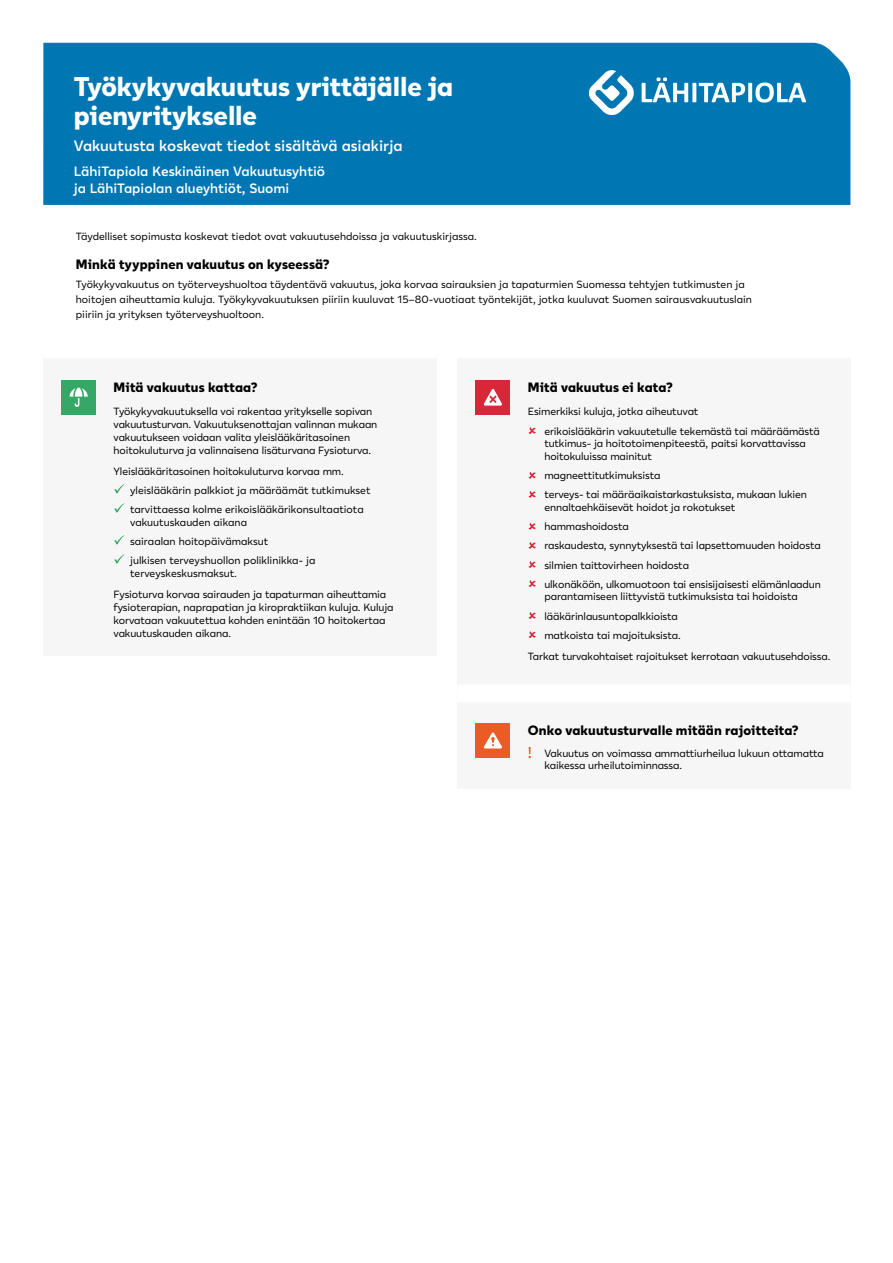
<style>
.page{position:relative;width:893px;height:1263px;background:#fff}
.page>*{position:absolute;margin:0;border:0;box-sizing:border-box;transform-origin:0 0}
.Vakuutus_otsikko{font:800 27px/28.5px "Lahi Tapiola Sans";color:#fff}
.Vakuutus_tiedot{font:600 15px "Lahi Tapiola Sans";color:#fff}
.Alaotsikko{font:800 13.5px "Lahi Tapiola Sans";letter-spacing:.01em;color:#000}
.Vakuutusyhtiot{font:600 13.5px/16.5px "Lahi Tapiola Sans";color:#fff}
.Alku_Alaotsikko{font:800 13.5px "Lahi Tapiola Sans";letter-spacing:.015em;color:#000}
.Alku_Leipis{font:10.5px/12.8px "Lahi Tapiola Sans";letter-spacing:-.01em;color:#000}
.Leipäteksti_vihreä_v{font:10.5px/12.8px "Lahi Tapiola Sans";letter-spacing:-.01em;color:#000}
.Leipäteksti_ruksilla{font:10.5px "Lahi Tapiola Sans";letter-spacing:-.01em;color:#000}
</style>
<div class="page">
<div style="left:43px;top:43px;width:807px;height:162px;background:#0077b3"></div>
<svg style="left:642px;top:77px;width:164px;height:26px"></svg>
<svg style="left:588px;top:69px;width:47px;height:47px"></svg>
<div style="left:43px;top:358px;width:393px;height:298px;background:#f6f6f6"></div>
<div style="left:62px;top:380px;width:34px;height:34px;background:#36a765"></div>
<svg style="left:70px;top:388px;width:18px;height:19px"></svg>
<svg style="left:114px;top:484px;width:10px;height:10px"></svg>
<svg style="left:114px;top:503px;width:10px;height:10px"></svg>
<svg style="left:114px;top:535px;width:10px;height:10px"></svg>
<svg style="left:114px;top:554px;width:10px;height:10px"></svg>
<div style="left:457px;top:358px;width:393px;height:430px;background:#f6f6f6"></div>
<div style="left:457px;top:684px;width:394px;height:18px;background:#fff"></div>
<div style="left:476px;top:380px;width:34px;height:34px;background:#d72738"></div>
<svg style="left:484px;top:389px;width:18px;height:17px"></svg>
<svg style="left:528px;top:427px;width:8px;height:7px"></svg>
<svg style="left:528px;top:472px;width:8px;height:7px"></svg>
<svg style="left:528px;top:491px;width:8px;height:7px"></svg>
<svg style="left:528px;top:523px;width:8px;height:7px"></svg>
<svg style="left:528px;top:542px;width:8px;height:7px"></svg>
<svg style="left:528px;top:561px;width:8px;height:7px"></svg>
<svg style="left:528px;top:580px;width:8px;height:7px"></svg>
<svg style="left:528px;top:612px;width:8px;height:7px"></svg>
<svg style="left:528px;top:631px;width:8px;height:7px"></svg>
<div style="left:476px;top:723px;width:34px;height:34px;background:#eb5b25"></div>
<svg style="left:484px;top:732px;width:18px;height:16px"></svg>
<svg style="left:528px;top:747px;width:3px;height:11px"></svg>
<h1 class="Vakuutus_otsikko" style="left:74px;top:70px;width:381px">Työkykyvakuutus yrittäjälle ja pienyritykselle</h1>
<p class="Vakuutus_tiedot" style="left:74px;top:135px;width:330px">Vakuutusta koskevat tiedot sisältävä asiakirja</p>
<p class="Vakuutusyhtiot" style="left:74px;top:163px;width:253px">LähiTapiola Keskinäinen Vakuutusyhtiö ja LähiTapiolan alueyhtiöt, Suomi</p>
<p class="Alku_Leipis" style="left:76px;top:230px;width:403px">Täydelliset sopimusta koskevat tiedot ovat vakuutusehdoissa ja vakuutuskirjassa.</p>
<h2 class="Alku_Alaotsikko" style="left:76px;top:253px;width:255px">Minkä tyyppinen vakuutus on kyseessä?</h2>
<p class="Alku_Leipis" style="left:76px;top:277px;width:678px;line-height:15px">Työkykyvakuutus on työterveyshuoltoa täydentävä vakuutus, joka korvaa sairauksien ja tapaturmien Suomessa tehtyjen tutkimusten ja hoitojen aiheuttamia kuluja. Työkykyvakuutuksen piiriin kuuluvat 15–80-vuotiaat työntekijät, jotka kuuluvat Suomen sairausvakuutuslain piiriin ja yrityksen työterveyshuoltoon.</p>
<h2 class="Alaotsikko" style="left:114px;top:376px;width:145px">Mitä vakuutus kattaa?</h2>
<p class="Leipäteksti_vihreä_v" style="left:114px;top:405px;width:265px">Työkykyvakuutuksella voi rakentaa yritykselle sopivan vakuutusturvan. Vakuutuksenottajan valinnan mukaan vakuutukseen voidaan valita yleislääkäritasoinen hoitokuluturva ja valinnaisena lisäturvana Fysioturva.</p>
<p class="Leipäteksti_vihreä_v" style="left:114px;top:464px;width:232px">Yleislääkäritasoinen hoitokuluturva korvaa mm.</p>
<p class="Alku_Leipis" style="left:130px;top:483px;width:242px">yleislääkärin palkkiot ja määräämät tutkimukset</p>
<p class="Alku_Leipis" style="left:130px;top:502px;width:235px">tarvittaessa kolme erikoislääkärikonsultaatiota vakuutuskauden aikana</p>
<p class="Alku_Leipis" style="left:130px;top:534px;width:140px">sairaalan hoitopäivämaksut</p>
<p class="Alku_Leipis" style="left:130px;top:553px;width:187px">julkisen terveyshuollon poliklinikka- ja terveyskeskusmaksut.</p>
<p class="Leipäteksti_vihreä_v" style="left:114px;top:587px;width:282px">Fysioturva korvaa sairauden ja tapaturman aiheuttamia fysioterapian, naprapatian ja kiropraktiikan kuluja. Kuluja korvataan vakuutettua kohden enintään 10 hoitokertaa vakuutuskauden aikana.</p>
<h2 class="Alaotsikko" style="left:528px;top:376px;width:146px">Mitä vakuutus ei kata?</h2>
<p class="Leipäteksti_ruksilla" style="left:528px;top:404px;width:172px">Esimerkiksi kuluja, jotka aiheutuvat</p>
<p class="Alku_Leipis" style="left:544px;top:424px;width:277px">erikoislääkärin vakuutetulle tekemästä tai määräämästä tutkimus- ja hoitotoimenpiteestä, paitsi korvattavissa hoitokuluissa mainitut</p>
<p class="Alku_Leipis" style="left:544px;top:468px;width:118px">magneettitutkimuksista</p>
<p class="Alku_Leipis" style="left:544px;top:488px;width:264px">terveys- tai määräaikaistarkastuksista, mukaan lukien ennaltaehkäisevät hoidot ja rokotukset</p>
<p class="Alku_Leipis" style="left:544px;top:519px;width:86px">hammashoidosta</p>
<p class="Alku_Leipis" style="left:544px;top:539px;width:278px">raskaudesta, synnytyksestä tai lapsettomuuden hoidosta</p>
<p class="Alku_Leipis" style="left:544px;top:558px;width:146px">silmien taittovirheen hoidosta</p>
<p class="Alku_Leipis" style="left:544px;top:577px;width:278px">ulkonäköön, ulkomuotoon tai ensisijaisesti elämänlaadun parantamiseen liittyvistä tutkimuksista tai hoidoista</p>
<p class="Alku_Leipis" style="left:544px;top:609px;width:135px">lääkärinlausuntopalkkioista</p>
<p class="Alku_Leipis" style="left:544px;top:628px;width:138px">matkoista tai majoituksista.</p>
<p class="Leipäteksti_ruksilla" style="left:528px;top:648px;width:304px">Tarkat turvakohtaiset rajoitukset kerrotaan vakuutusehdoissa.</p>
<h2 class="Alaotsikko" style="left:528px;top:719px;width:272px">Onko vakuutusturvalle mitään rajoitteita?</h2>
<p class="Alku_Leipis" style="left:544px;top:746px;width:281px">Vakuutus on voimassa ammattiurheilua lukuun ottamatta kaikessa urheilutoiminnassa.</p>
</div>
